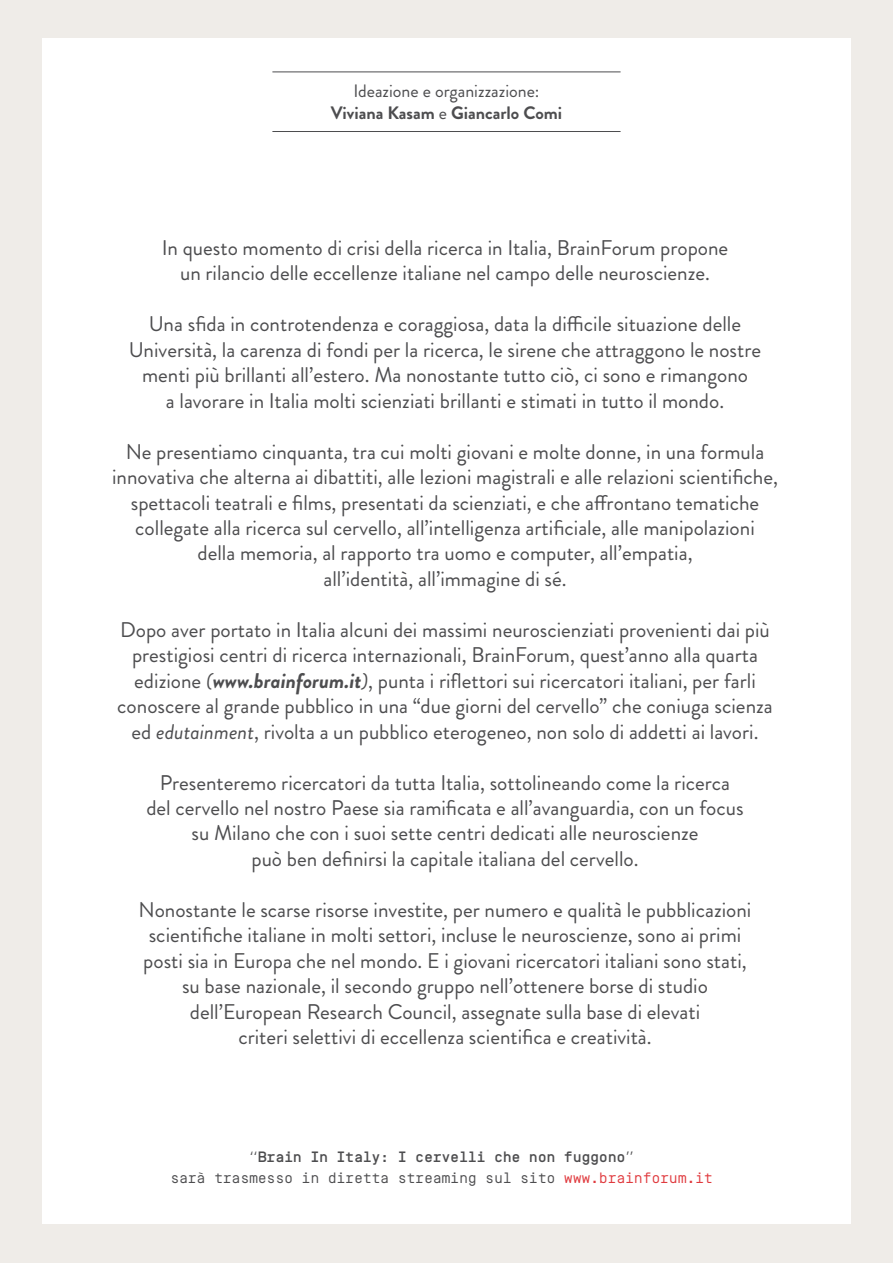
<style>
.page{position:relative;width:893px;height:1263px;background:#efece8}
.page>*{position:absolute;margin:0;border:0;box-sizing:border-box;transform-origin:0 0}
.t1{font:21.15px/25.5px "Brandon Grotesque";color:#4d4d4f;text-align:center}
.t2{font:18px/21.6px "Brandon Grotesque";color:#4d4d4f;text-align:center}
.t3{font:15px/21px "Simplon Mono";letter-spacing:-.025em;color:#4d4d4f;text-align:center}
.s1{font-weight:700}
.s2{font-style:italic}
.s3{font-weight:700;font-style:italic}
.s4{font-weight:500}
.s5{color:#e03a3e}
</style>
<div class="page">
<div style="left:42px;top:39px;width:809px;height:1185px;background:#fff"></div>
<hr style="left:272px;top:72px;width:349px;height:1px;background:#4d4d4f">
<hr style="left:272px;top:131px;width:349px;height:1px;background:#4d4d4f">
<p class="t2" style="left:331px;top:80px;width:233px">Ideazione e organizzazione:<br><span class="s1">Viviana Kasam</span> e <span class="s1">Giancarlo Comi</span></p>
<p class="t1" style="left:162px;top:235px;width:568px">In questo momento di crisi della ricerca in Italia, BrainForum propone un rilancio delle eccellenze italiane nel campo delle neuroscienze.</p>
<p class="t1" style="left:129px;top:312px;width:634px">Una sfida in controtendenza e coraggiosa, data la difficile situazione delle Università, la carenza di fondi per la ricerca, le sirene che attraggono le nostre menti più brillanti all’estero. Ma nonostante tutto ciò, ci sono e rimangono<br>a lavorare in Italia molti scienziati brillanti e stimati in tutto il mondo.</p>
<p class="t1" style="left:112px;top:439px;width:667px">Ne presentiamo cinquanta, tra cui molti giovani e molte donne, in una formula innovativa che alterna ai dibattiti, alle lezioni magistrali e alle relazioni scientifiche, spettacoli teatrali e films, presentati da scienziati, e che affrontano tematiche collegate alla ricerca sul cervello, all’intelligenza artificiale, alle manipolazioni<br>della memoria, al rapporto tra uomo e computer, all’empatia,<br>all’identità, all’immagine di sé.</p>
<p class="t1" style="left:117px;top:617px;width:657px">Dopo aver portato in Italia alcuni dei massimi neuroscienziati provenienti dai più prestigiosi centri di ricerca internazionali, BrainForum, quest’anno alla quarta edizione <span class="s2">(</span><span class="s3">www.brainforum.it</span><span class="s2">)</span>, punta i riflettori sui ricercatori italiani, per farli conoscere al grande pubblico in una “due giorni del cervello” che coniuga scienza ed <span class="s2">edutainment</span>, rivolta a un pubblico eterogeneo, non solo di addetti ai lavori.</p>
<p class="t1" style="left:146px;top:770px;width:599px">Presenteremo ricercatori da tutta Italia, sottolineando come la ricerca del cervello nel nostro Paese sia ramificata e all’avanguardia, con un focus su Milano che con i suoi sette centri dedicati alle neuroscienze<br>può ben definirsi la capitale italiana del cervello.</p>
<p class="t1" style="left:139px;top:897px;width:614px">Nonostante le scarse risorse investite, per numero e qualità le pubblicazioni scientifiche italiane in molti settori, incluse le neuroscienze, sono ai primi posti sia in Europa che nel mondo. E i giovani ricercatori italiani sono stati, su base nazionale, il secondo gruppo nell’ottenere borse di studio dell’European Research Council, assegnate sulla base di elevati<br>criteri selettivi di eccellenza scientifica e creatività.</p>
<p class="t3" style="left:170px;top:1147px;width:544px"><span class="s4">“Brain In Italy: I cervelli che non fuggono”<br></span>sarà trasmesso in diretta streaming sul sito <span class="s5">www.brainforum.it</span></p>
</div>
